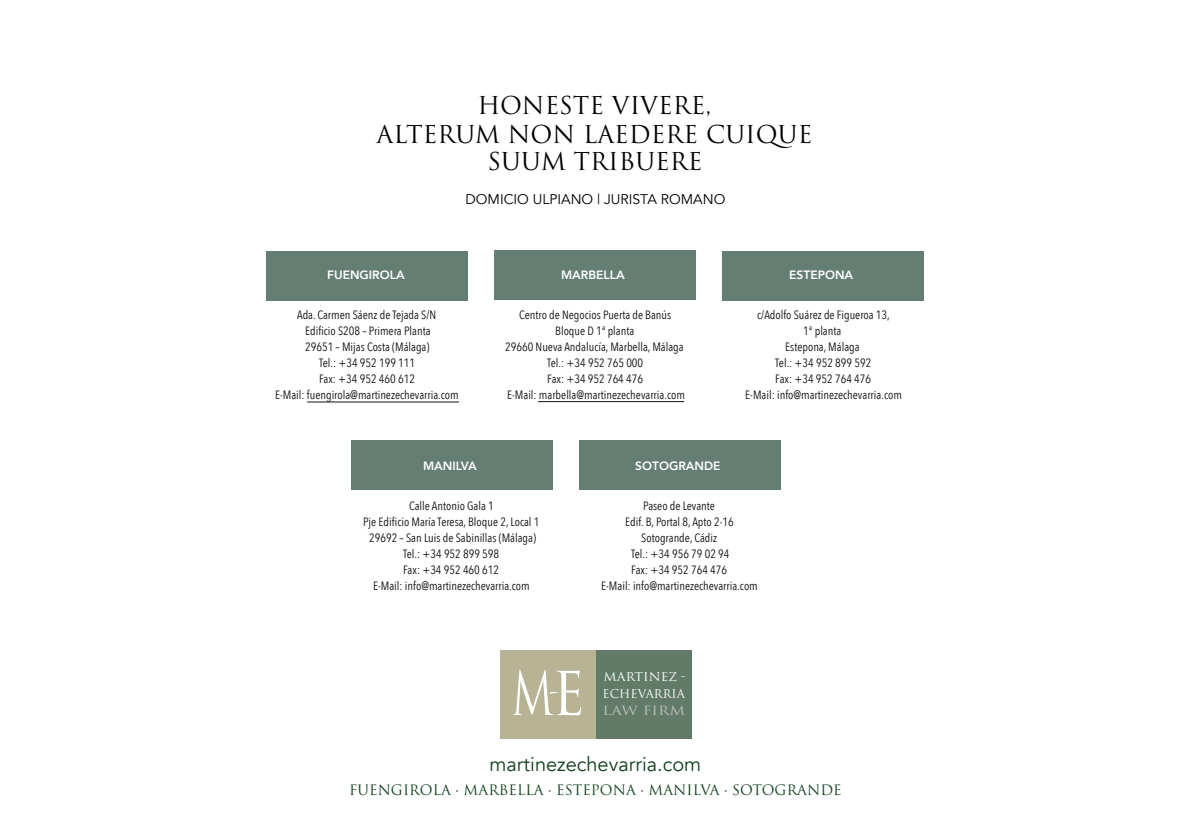
<style>
.page{position:relative;width:1191px;height:840px;background:#fff}
.page>*{position:absolute;margin:0;border:0;box-sizing:border-box;transform-origin:0 0}
.t1{font:24px/28px "Trajan Pro";color:#010000;text-align:center}
.t2{font:20px "Avenir";color:#12421c}
.t3{font:14px "Trajan Pro";color:#12421c}
.t4{font:14px "Avenir";color:#010000}
.t5{font:12.4px "Trajan";color:#bfc0bd;scale:1.21 1}
.t6{font:12px/16px "Avenir Next Condensed";color:#121312;text-align:center}
.t7{font:800 12px "Avenir";color:#fff}
.t8{font:11.8px "Trajan";letter-spacing:.005em;color:#fff}
.t9{font:11.8px "Trajan";letter-spacing:.005em;color:#fff;scale:1.06 1}
</style>
<div class="page">
<div style="left:266px;top:251px;width:202px;height:49px;background:#657e73"></div>
<hr style="left:307px;top:401px;width:152px;height:1px;background:#121312">
<div style="left:494px;top:250px;width:202px;height:50px;background:#657e73"></div>
<hr style="left:538px;top:401px;width:146px;height:1px;background:#121312">
<div style="left:722px;top:251px;width:202px;height:49px;background:#657e73"></div>
<div style="left:351px;top:439px;width:202px;height:50px;background:#657e73"></div>
<div style="left:579px;top:440px;width:201px;height:49px;background:#657e73"></div>
<div style="left:594px;top:650px;width:97px;height:88px;background:#617b68"></div>
<div style="left:499px;top:650px;width:96px;height:88px;background:#b7b394"></div>
<svg style="left:515px;top:669px;width:66px;height:45px"></svg>
<h1 class="t1" style="left:376px;top:91px;width:437px">HONESTE VIVERE,<br>ALTERUM NON LAEDERE CUIQUE<br>SUUM TRIBUERE</h1>
<p class="t4" style="left:465px;top:191px;width:261px">DOMICIO ULPIANO | JURISTA ROMANO</p>
<p class="t7" style="left:327px;top:265px;width:79px">FUENGIROLA</p>
<p class="t6" style="left:275px;top:306px;width:185px">Ada. Carmen Sáenz de Tejada S/N<br>Edificio S208 – Primera Planta<br>29651 – Mijas Costa (Málaga)<br>Tel.: +34 952 199 111<br>Fax: +34 952 460 612<br>E-Mail: fuengirola@martinezechevarria.com</p>
<p class="t7" style="left:561px;top:265px;width:65px">MARBELLA</p>
<p class="t6" style="left:505px;top:306px;width:181px">Centro de Negocios Puerta de Banús<br>Bloque D 1ª planta<br>29660 Nueva Andalucía, Marbella, Málaga<br>Tel.: +34 952 765 000<br>Fax: +34 952 764 476<br>E-Mail: marbella@martinezechevarria.com</p>
<p class="t7" style="left:789px;top:265px;width:65px">ESTEPONA</p>
<p class="t6" style="left:745px;top:306px;width:158px">c/Adolfo Suárez de Figueroa 13,<br>1ª planta<br>Estepona, Málaga<br>Tel.: +34 952 899 592<br>Fax: +34 952 764 476<br>E-Mail: info@martinezechevarria.com</p>
<p class="t7" style="left:423px;top:455px;width:55px">MANILVA</p>
<p class="t6" style="left:363px;top:496px;width:178px">Calle Antonio Gala 1<br>Pje Edificio María Teresa, Bloque 2, Local 1<br>29692 – San Luis de Sabinillas (Málaga)<br>Tel.: +34 952 899 598<br>Fax: +34 952 460 612<br>E-Mail: info@martinezechevarria.com</p>
<p class="t7" style="left:635px;top:455px;width:87px">SOTOGRANDE</p>
<p class="t6" style="left:601px;top:496px;width:158px">Paseo de Levante<br>Edif. B, Portal 8, Apto 2-16<br>Sotogrande, Cádiz<br>Tel.: +34 956 79 02 94<br>Fax: +34 952 764 476<br>E-Mail: info@martinezechevarria.com</p>
<p class="t9" style="left:603px;top:668px;width:79px">MARTINEZ -</p>
<p class="t5" style="left:602px;top:702px;width:70px">LAW FIRM</p>
<p class="t8" style="left:602px;top:686px;width:84px">ECHEVARRIA</p>
<h2 class="t2" style="left:489px;top:751px;width:213px">martinezechevarria.com</h2>
<p class="t3" style="left:349px;top:780px;width:494px">FUENGIROLA · MARBELLA · ESTEPONA · MANILVA · SOTOGRANDE</p>
</div>
